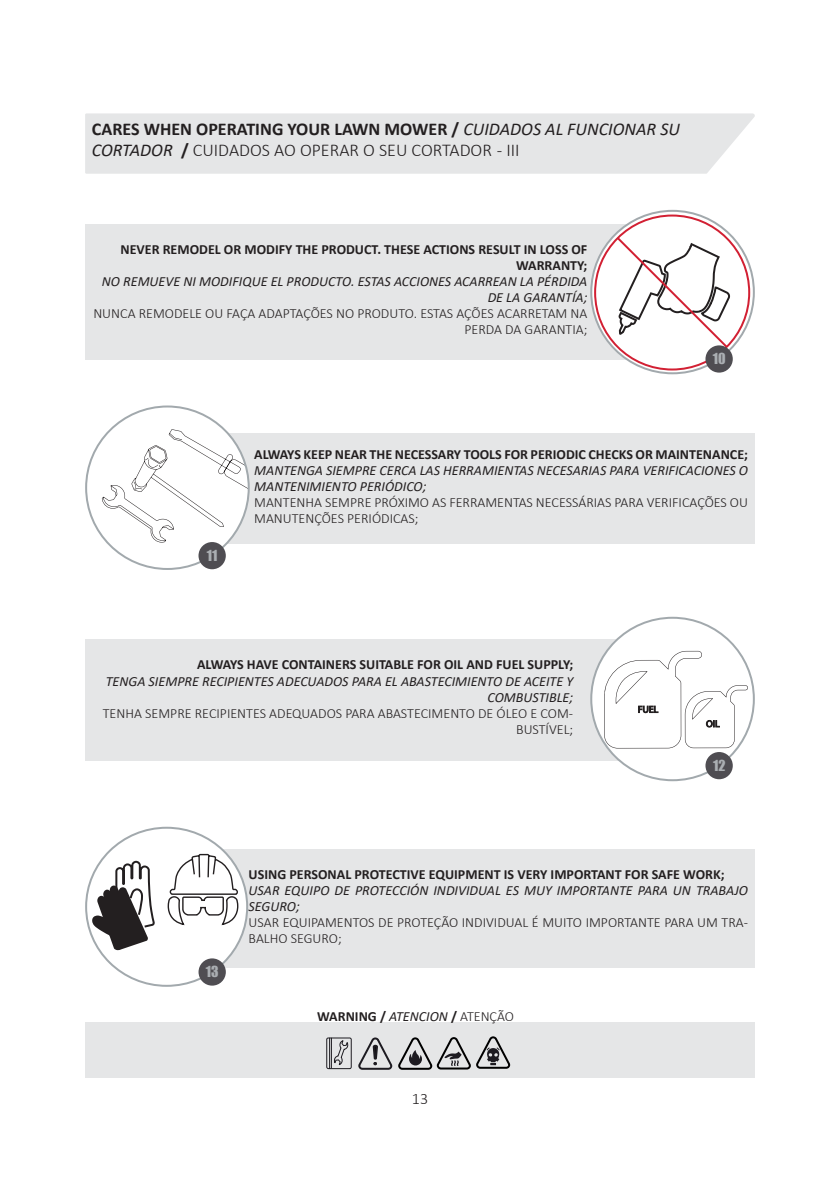
<style>
.page{position:relative;width:840px;height:1191px;background:#fff}
.page>*{position:absolute;margin:0;border:0;box-sizing:border-box;transform-origin:0 0}
.t1{font:700 18px/21.6px "Calibri";color:#231f20}
.t2{font:300 16px "Calibri";color:#231f20}
.t3{font:300 14px/16px "Calibri";color:#231f20;text-align:right}
.t4{font:italic 14px/16px "Calibri";color:#231f20;text-align:right}
.t5{font:700 14px/16px "Calibri";color:#231f20;text-align:right}
.t6{font:14px "Impact";color:#aaaeb2}
.t7{font:9.6px "Myriad Pro";color:#231f20}
.s1{font-weight:400;font-style:italic}
.s2{font-weight:300}
</style>
<div class="page">
<div style="left:85px;top:113px;width:670px;height:61px;background:#e5e6e7"></div>
<div style="left:85px;top:639px;width:587px;height:121px;background:#e5e6e7"></div>
<div style="left:167px;top:434px;width:587px;height:110px;background:#e5e6e7"></div>
<div style="left:85px;top:224px;width:587px;height:136px;background:#e5e6e7"></div>
<svg style="left:590px;top:617px;width:164px;height:164px"></svg>
<svg style="left:85px;top:405px;width:164px;height:165px"></svg>
<svg style="left:590px;top:210px;width:164px;height:164px"></svg>
<div style="left:85px;top:1021px;width:669px;height:56px;background:#e5e6e7"></div>
<div style="left:152px;top:849px;width:602px;height:118px;background:#e5e6e7"></div>
<svg style="left:85px;top:826px;width:163px;height:160px"></svg>
<div style="left:705px;top:345px;width:27px;height:27px;background:#4f4d52;border-radius:50%"></div>
<div style="left:198px;top:542px;width:28px;height:27px;background:#4f4d52;border-radius:50%"></div>
<div style="left:705px;top:752px;width:27px;height:27px;background:#4f4d52;border-radius:50%"></div>
<div style="left:198px;top:958px;width:28px;height:27px;background:#4f4d52;border-radius:50%"></div>
<svg style="left:326px;top:1037px;width:25px;height:32px"></svg>
<svg style="left:358px;top:1037px;width:34px;height:32px"></svg>
<svg style="left:398px;top:1037px;width:72px;height:32px"></svg>
<svg style="left:476px;top:1036px;width:34px;height:32px"></svg>
<p class="t1" style="left:92px;top:118px;width:589px">CARES WHEN OPERATING YOUR LAWN MOWER / <span class="s1">CUIDADOS AL FUNCIONAR SU<br>CORTADOR</span> / <span class="s2">CUIDADOS AO OPERAR O SEU CORTADOR - III</span></p>
<p class="t5" style="left:120px;top:241px;width:468px">NEVER REMODEL OR MODIFY THE PRODUCT. THESE ACTIONS RESULT IN LOSS OF<br>WARRANTY;</p>
<p class="t4" style="left:102px;top:272px;width:487px">NO REMUEVE NI MODIFIQUE EL PRODUCTO. ESTAS ACCIONES ACARREAN LA PÉRDIDA<br>DE LA GARANTÍA;</p>
<p class="t3" style="left:93px;top:305px;width:495px">NUNCA REMODELE OU FAÇA ADAPTAÇÕES NO PRODUTO. ESTAS AÇÕES ACARRETAM NA<br>PERDA DA GARANTIA;</p>
<p class="t6" style="left:712px;top:348px;width:14px">10</p>
<p class="t6" style="left:207px;top:544px;width:12px">11</p>
<p class="t5" style="left:254px;top:446px;width:495px">ALWAYS KEEP NEAR THE NECESSARY TOOLS FOR PERIODIC CHECKS OR MAINTENANCE;</p>
<p class="t4" style="left:254px;top:462px;width:495px;text-align:left">MANTENGA SIEMPRE CERCA LAS HERRAMIENTAS NECESARIAS PARA VERIFICACIONES O<br>MANTENIMIENTO PERIÓDICO;</p>
<p class="t3" style="left:254px;top:494px;width:495px;text-align:left">MANTENHA SEMPRE PRÓXIMO AS FERRAMENTAS NECESSÁRIAS PARA VERIFICAÇÕES OU<br>MANUTENÇÕES PERIÓDICAS;</p>
<p class="t5" style="left:197px;top:656px;width:377px">ALWAYS HAVE CONTAINERS SUITABLE FOR OIL AND FUEL SUPPLY;</p>
<p class="t4" style="left:106px;top:672px;width:468px">TENGA SIEMPRE RECIPIENTES ADECUADOS PARA EL ABASTECIMIENTO DE ACEITE Y<br>COMBUSTIBLE;</p>
<p class="t3" style="left:103px;top:704px;width:471px">TENHA SEMPRE RECIPIENTES ADEQUADOS PARA ABASTECIMENTO DE ÓLEO E COM-<br>BUSTÍVEL;</p>
<p class="t7" style="left:637px;top:703px;width:22px">FUEL</p>
<p class="t7" style="left:705px;top:718px;width:15px">OIL</p>
<p class="t6" style="left:712px;top:754px;width:14px">12</p>
<p class="t6" style="left:206px;top:961px;width:14px">13</p>
<p class="t5" style="left:248px;top:866px;width:477px">USING PERSONAL PROTECTIVE EQUIPMENT IS VERY IMPORTANT FOR SAFE WORK;</p>
<p class="t4" style="left:248px;top:882px;width:500px;text-align:left">USAR EQUIPO DE PROTECCIÓN INDIVIDUAL ES MUY IMPORTANTE PARA UN TRABAJO<br>SEGURO;</p>
<p class="t3" style="left:248px;top:914px;width:500px;text-align:left">USAR EQUIPAMENTOS DE PROTEÇÃO INDIVIDUAL É MUITO IMPORTANTE PARA UM TRA-<br>BALHO SEGURO;</p>
<p class="t5" style="left:317px;top:1008px;width:198px">WARNING / <span class="s1">ATENCION</span> / <span class="s2">ATENÇÃO</span></p>
<p class="t2" style="left:411px;top:1089px;width:18px">13</p>
</div>
